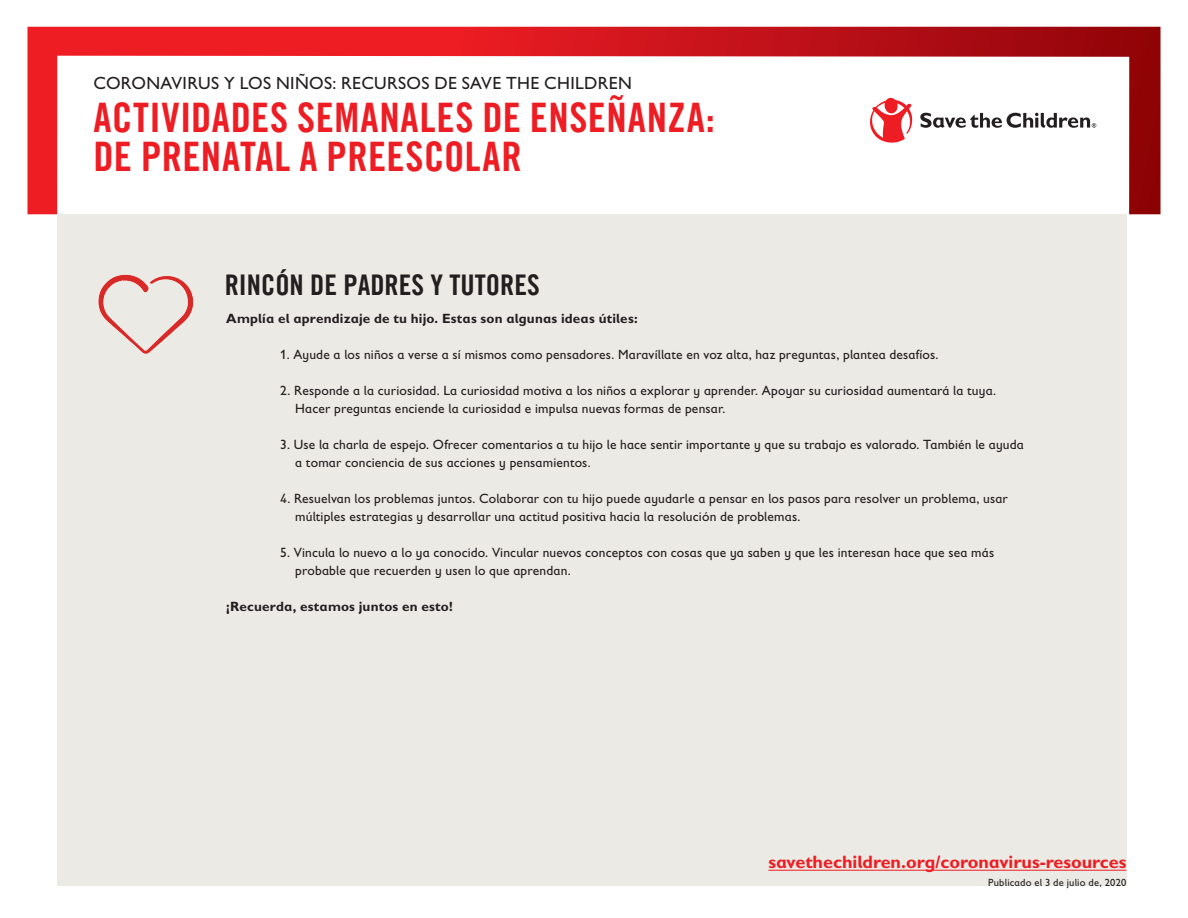
<style>
.page{position:relative;width:1188px;height:918px;background:#fff}
.page>*{position:absolute;margin:0;border:0;box-sizing:border-box;transform-origin:0 0}
.t1{font:40.8px/38.2px "Trade Gothic LT Com Bd Cn 20";letter-spacing:.01em;color:#ee1d23}
.t2{font:28.5px "Trade Gothic LT Com Bd Cn 20";color:#231f20}
.t3{font:700 18px "Gill Sans Infant Std";color:#ee1d23}
.t4{font:17.7px "Gill Sans Infant Std";letter-spacing:.02em;color:#231f20}
.t5{font:13.5px/18px "Gill Sans Infant Std";letter-spacing:.01em;color:#231f20}
.t6{font:700 13.5px "Gill Sans Infant Std";letter-spacing:.015em;color:#231f20}
.t7{font:10.5px "Gill Sans Infant Std";letter-spacing:.02em;color:#231f20}
</style>
<div class="page">
<svg style="left:27px;top:27px;width:1134px;height:187px"></svg>
<svg style="left:870px;top:98px;width:44px;height:45px"></svg>
<svg style="left:920px;top:113px;width:176px;height:15px"></svg>
<div style="left:57px;top:214px;width:1070px;height:672px;background:#eceae4"></div>
<img style="left:98px;top:274px;width:96px;height:80px">
<hr style="left:768px;top:870px;width:358px;height:1px;background:#ee1d23">
<h3 class="t4" style="left:94px;top:73px;width:540px">CORONAVIRUS Y LOS NIÑOS: RECURSOS DE SAVE THE CHILDREN</h3>
<h1 class="t1" style="left:94px;top:98px;width:623px">ACTIVIDADES SEMANALES DE ENSEÑANZA:<br>DE PRENATAL A PREESCOLAR</h1>
<h2 class="t2" style="left:225px;top:268px;width:316px">RINCÓN DE PADRES Y TUTORES</h2>
<p class="t6" style="left:226px;top:311px;width:413px">Amplía el aprendizaje de tu hijo. Estas son algunas ideas útiles:</p>
<p class="t5" style="left:280px;top:346px;width:660px">1. Ayude a los niños a verse a sí mismos como pensadores. Maravíllate en voz alta, haz preguntas, plantea desafíos.</p>
<p class="t5" style="left:295px;top:382px;width:702px;text-indent:-15px">2. Responde a la curiosidad. La curiosidad motiva a los niños a explorar y aprender. Apoyar su curiosidad aumentará la tuya.<br>Hacer preguntas enciende la curiosidad e impulsa nuevas formas de pensar.</p>
<p class="t5" style="left:295px;top:436px;width:730px;text-indent:-15px">3. Use la charla de espejo. Ofrecer comentarios a tu hijo le hace sentir importante y que su trabajo es valorado. También le ayuda a tomar conciencia de sus acciones y pensamientos.</p>
<p class="t5" style="left:295px;top:490px;width:714px;text-indent:-15px">4. Resuelvan los problemas juntos. Colaborar con tu hijo puede ayudarle a pensar en los pasos para resolver un problema, usar múltiples estrategias y desarrollar una actitud positiva hacia la resolución de problemas.</p>
<p class="t5" style="left:295px;top:544px;width:701px;text-indent:-15px">5. Vincula lo nuevo a lo ya conocido. Vincular nuevos conceptos con cosas que ya saben y que les interesan hace que sea más probable que recuerden y usen lo que aprendan.</p>
<p class="t6" style="left:226px;top:599px;width:228px">¡Recuerda, estamos juntos en esto!</p>
<h3 class="t3" style="left:768px;top:852px;width:360px">savethechildren.org/coronavirus-resources</h3>
<p class="t7" style="left:988px;top:877px;width:140px">Publicado el 3 de julio de, 2020</p>
</div>
